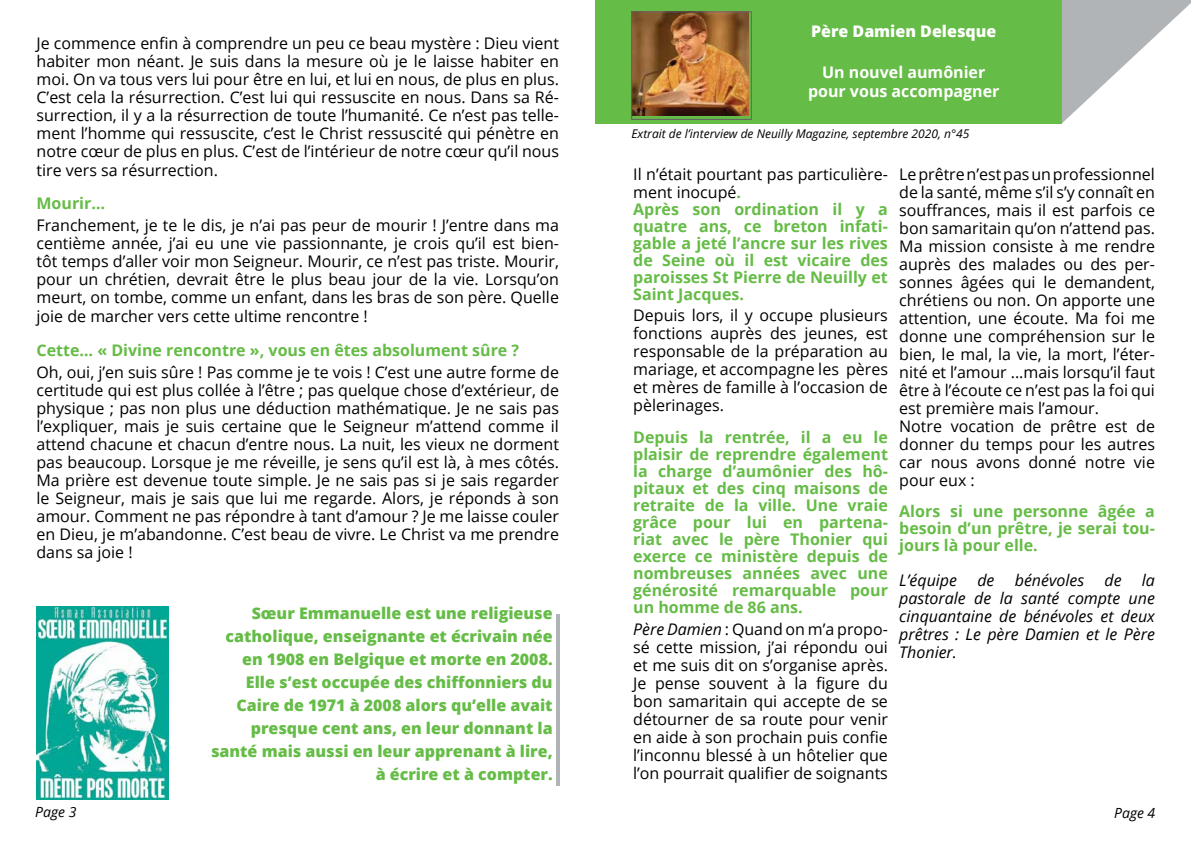
<style>
.page{position:relative;width:1191px;height:842px;background:#fff}
.page>*{position:absolute;margin:0;border:0;box-sizing:border-box;transform-origin:0 0}
.t1{font:16px/18px "Open Sans";color:#000;text-align:justify}
.t2{font:700 16px/17px "Open Sans";color:#65bc46;text-align:justify}
.t3{font:800 16px/23px "Open Sans";color:#65bc46;text-align:right}
.t4{font:italic 16px/18px "Open Sans";color:#000;text-align:justify}
.t5{font:700 16px/19.2px "Open Sans";color:#fff;text-align:center}
.t6{font:800 16px "Open Sans";color:#fff}
.t7{font:italic 14px "Open Sans";color:#000}
.t8{font:italic 12px "Open Sans";color:#000}
.s1{font-weight:400;color:#000}
.s2{font-style:italic}
</style>
<div class="page">
<hr style="left:556px;top:614px;width:3px;height:171px;background:#b1b4b6">
<div style="left:595px;top:0;width:467px;height:123px;background:#65bc46"></div>
<svg style="left:1062px;top:0;width:129px;height:123px"></svg>
<img style="left:633px;top:14px;width:115px;height:102px">
<div style="left:631px;top:12px;width:120px;height:108px;border:1px solid #636466"></div>
<img style="left:36px;top:606px;width:132px;height:193px">
<p class="t1" style="left:36px;top:33px;width:524px">Je commence enfin à comprendre un peu ce beau mystère : Dieu vient habiter mon néant. Je suis dans la mesure où je le laisse habiter en moi. On va tous vers lui pour être en lui, et lui en nous, de plus en plus.<br>C’est cela la résurrection. C’est lui qui ressuscite en nous. Dans sa Ré&shy;surrection, il y a la résurrection de toute l’humanité. Ce n’est pas telle&shy;ment l’homme qui ressuscite, c’est le Christ ressuscité qui pénètre en notre cœur de plus en plus. C’est de l’intérieur de notre cœur qu’il nous tire vers sa résurrection.</p>
<p class="t2" style="left:36px;top:194px;width:70px">Mourir…</p>
<p class="t1" style="left:36px;top:216px;width:524px">Franchement, je te le dis, je n’ai pas peur de mourir ! J’entre dans ma centième année, j’ai eu une vie passionnante, je crois qu’il est bien&shy;tôt temps d’aller voir mon Seigneur. Mourir, ce n’est pas triste. Mourir, pour un chrétien, devrait être le plus beau jour de la vie. Lorsqu’on meurt, on tombe, comme un enfant, dans les bras de son père. Quelle joie de marcher vers cette ultime rencontre !</p>
<p class="t2" style="left:36px;top:341px;width:484px">Cette… « Divine rencontre », vous en êtes absolument sûre ?</p>
<p class="t1" style="left:36px;top:362px;width:524px">Oh, oui, j’en suis sûre ! Pas comme je te vois ! C’est une autre forme de certitude qui est plus collée à l’être ; pas quelque chose d’extérieur, de physique ; pas non plus une déduction mathématique. Je ne sais pas l’expliquer, mais je suis certaine que le Seigneur m’attend comme il attend chacune et chacun d’entre nous. La nuit, les vieux ne dorment pas beaucoup. Lorsque je me réveille, je sens qu’il est là, à mes côtés.<br>Ma prière est devenue toute simple. Je ne sais pas si je sais regarder le Seigneur, mais je sais que lui me regarde. Alors, je réponds à son amour. Comment ne pas répondre à tant d’amour ? Je me laisse couler en Dieu, je m’abandonne. C’est beau de vivre. Le Christ va me prendre dans sa joie !</p>
<p class="t7" style="left:35px;top:803px;width:43px">Page 3</p>
<p class="t3" style="left:211px;top:601px;width:343px">Sœur Emmanuelle est une religieuse catholique, enseignante et écrivain née en 1908 en Belgique et morte en 2008.<br>Elle s’est occupée des chiffonniers du Caire de 1971 à 2008 alors qu’elle avait presque cent ans, en leur donnant la santé mais aussi en leur apprenant à lire, à écrire et à compter.</p>
<p class="t6" style="left:811px;top:19px;width:187px">Père Damien Delesque</p>
<p class="t5" style="left:808px;top:62px;width:193px">Un nouvel aumônier pour vous accompagner</p>
<p class="t8" style="left:631px;top:126px;width:339px">Extrait de l’interview de Neuilly Magazine, septembre 2020, n°45</p>
<p class="t2" style="left:633px;top:165px;width:256px;text-align:left"><span class="s1">Il n’était pourtant pas particulière&shy;ment inocupé</span>.<br>Après son ordination il y a quatre ans, ce breton infati&shy;gable a jeté l’ancre sur les rives de Seine où il est vicaire des paroisses St Pierre de Neuilly et<br>Saint Jacques.</p>
<p class="t1" style="left:633px;top:306px;width:256px">Depuis lors, il y occupe plusieurs fonctions auprès des jeunes, est responsable de la préparation au mariage, et accompagne les pères et mères de famille à l’occasion de pèlerinages.</p>
<p class="t2" style="left:633px;top:428px;width:256px">Depuis la rentrée, il a eu le plaisir de reprendre également la charge d’aumônier des hô&shy;pitaux et des cinq maisons de retraite de la ville. Une vraie grâce pour lui en partena&shy;riat avec le père Thonier qui exerce ce ministère depuis de nombreuses années avec une générosité remarquable pour un homme de 86 ans.</p>
<p class="t1" style="left:633px;top:620px;width:256px"><span class="s2">Père Damien</span> : Quand on m’a propo&shy;sé cette mission, j’ai répondu oui et me suis dit on s’organise après.<br>Je pense souvent à la figure du bon samaritain qui accepte de se détourner de sa route pour venir en aide à son prochain puis confie l’inconnu blessé à un hôtelier que l’on pourrait qualifier de soignants</p>
<p class="t1" style="left:899px;top:165px;width:257px;text-align:left">Le prêtre n’est pas un professionnel de la santé, même s’il s’y connaît en souffrances, mais il est parfois ce bon samaritain qu’on n’attend pas.<br>Ma mission consiste à me rendre auprès des malades ou des per&shy;sonnes âgées qui le demandent, chrétiens ou non. On apporte une attention, une écoute. Ma foi me donne une compréhension sur le bien, le mal, la vie, la mort, l’éter&shy;nité et l’amour ...mais lorsqu’il faut être à l’écoute ce n’est pas la foi qui est première mais l’amour.<br>Notre vocation de prêtre est de donner du temps pour les autres car nous avons donné notre vie pour eux :</p>
<p class="t2" style="left:899px;top:502px;width:257px">Alors si une personne âgée a besoin d’un prêtre, je serai tou&shy;jours là pour elle.</p>
<p class="t4" style="left:899px;top:570px;width:59px">L’équipe</p>
<p class="t4" style="left:977px;top:570px;width:19px">de</p>
<p class="t4" style="left:1014px;top:570px;width:71px">bénévoles</p>
<p class="t4" style="left:1104px;top:570px;width:19px">de</p>
<p class="t4" style="left:899px;top:570px;width:257px;text-indent:243px">la pastorale de la santé compte une cinquantaine de bénévoles et deux prêtres : Le père Damien et le Père Thonier.</p>
<p class="t7" style="left:1114px;top:803px;width:43px">Page 4</p>
</div>
